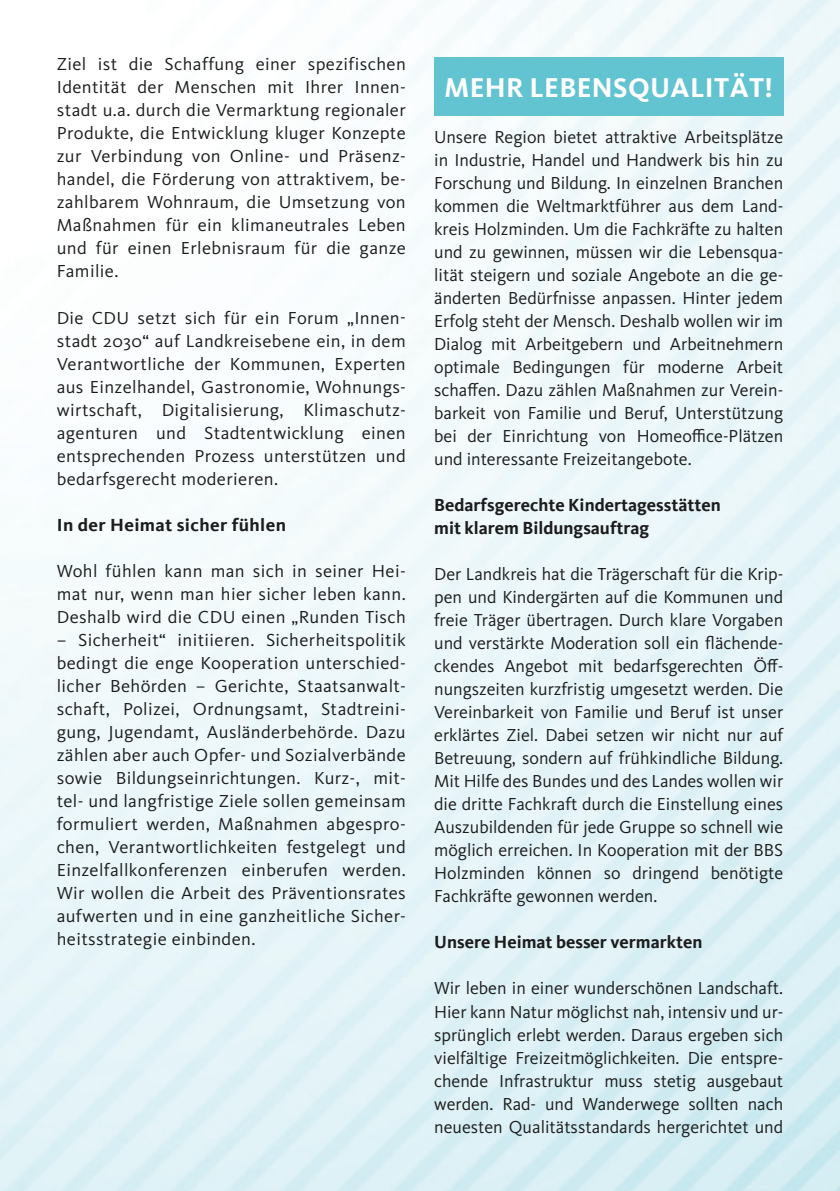
<style>
.page{position:relative;width:840px;height:1191px;background:#fff}
.page>*{position:absolute;margin:0;border:0;box-sizing:border-box;transform-origin:0 0}
.t1{font:700 28px "Kievit";letter-spacing:.015em;color:#fff}
.t2{font:18px/23px "Kievit Pro";letter-spacing:.02em;color:#1c1c1c;text-align:justify}
.t3{font:700 18px/23px "Kievit";color:#1c1c1c}
.t4{font:700 18px "Kievit";letter-spacing:.02em;color:#1c1c1c}
</style>
<div class="page">
<img style="left:0;top:0;width:839px;height:1191px">
<div style="left:434px;top:57px;width:348px;height:58px;background:#62c3d1"></div>
<p class="t2" style="left:57px;top:53px;width:350px">Ziel ist die Schaffung einer spezifischen Identität der Menschen mit Ihrer Innen&shy;stadt u.a. durch die Vermarktung regionaler Produkte, die Entwicklung kluger Konzepte zur Verbindung von Online- und Präsenz&shy;handel, die Förderung von attraktivem, be&shy;zahlbarem Wohnraum, die Umsetzung von Maßnahmen für ein klimaneutrales Leben und für einen Erlebnisraum für die ganze Familie.</p>
<p class="t2" style="left:57px;top:306px;width:350px">Die CDU setzt sich für ein Forum „Innen&shy;stadt 2030“ auf Landkreisebene ein, in dem Verantwortliche der Kommunen, Experten aus Einzelhandel, Gastronomie, Wohnungs&shy;wirtschaft, Digitalisierung, Klimaschutz&shy;agenturen und Stadtentwicklung einen entsprechenden Prozess unterstützen und bedarfsgerecht moderieren.</p>
<p class="t4" style="left:57px;top:514px;width:231px">In der Heimat sicher fühlen</p>
<p class="t2" style="left:57px;top:559px;width:350px">Wohl fühlen kann man sich in seiner Hei&shy;mat nur, wenn man hier sicher leben kann.<br>Deshalb wird die CDU einen „Runden Tisch</p>
<p class="t2" style="left:57px;top:628px;width:350px">– Sicherheit“ initiieren. Sicherheitspolitik bedingt die enge Kooperation unterschied&shy;licher Behörden – Gerichte, Staatsanwalt&shy;schaft, Polizei, Ordnungsamt, Stadtreini&shy;gung, Jugendamt, Ausländerbehörde. Dazu zählen aber auch Opfer- und Sozialverbände sowie Bildungseinrichtungen. Kurz-, mit&shy;tel- und langfristige Ziele sollen gemeinsam formuliert werden, Maßnahmen abgespro&shy;chen, Verantwortlichkeiten festgelegt und Einzelfallkonferenzen einberufen werden.<br>Wir wollen die Arbeit des Präventionsrates aufwerten und in eine ganzheitliche Sicher&shy;heitsstrategie einbinden.</p>
<h1 class="t1" style="left:444px;top:71px;width:329px">MEHR LEBENSQUALITÄT!</h1>
<p class="t2" style="left:434px;top:125px;width:350px">Unsere Region bietet attraktive Arbeitsplätze in Industrie, Handel und Handwerk bis hin zu Forschung und Bildung. In einzelnen Branchen kommen die Weltmarktführer aus dem Land&shy;kreis Holzminden. Um die Fachkräfte zu halten und zu gewinnen, müssen wir die Lebensqua&shy;lität steigern und soziale Angebote an die ge&shy;änderten Bedürfnisse anpassen. Hinter jedem Erfolg steht der Mensch. Deshalb wollen wir im Dialog mit Arbeitgebern und Arbeitnehmern optimale Bedingungen für moderne Arbeit schaffen. Dazu zählen Maßnahmen zur Verein&shy;barkeit von Familie und Beruf, Unterstützung bei der Einrichtung von Homeoffice-Plätzen und interessante Freizeitangebote.</p>
<p class="t3" style="left:434px;top:493px;width:288px">Bedarfsgerechte Kindertagesstätten mit klarem Bildungsauftrag</p>
<p class="t2" style="left:434px;top:562px;width:350px">Der Landkreis hat die Trägerschaft für die Krip&shy;pen und Kindergärten auf die Kommunen und freie Träger übertragen. Durch klare Vorgaben und verstärkte Moderation soll ein flächende&shy;ckendes Angebot mit bedarfsgerechten Öff&shy;nungszeiten kurzfristig umgesetzt werden. Die Vereinbarkeit von Familie und Beruf ist unser erklärtes Ziel. Dabei setzen wir nicht nur auf Betreuung, sondern auf frühkindliche Bildung.<br>Mit Hilfe des Bundes und des Landes wollen wir die dritte Fachkraft durch die Einstellung eines Auszubildenden für jede Gruppe so schnell wie möglich erreichen. In Kooperation mit der BBS Holzminden können so dringend benötigte Fachkräfte gewonnen werden.</p>
<p class="t3" style="left:434px;top:931px;width:270px">Unsere Heimat besser vermarkten</p>
<p class="t2" style="left:434px;top:976px;width:350px">Wir leben in einer wunderschönen Landschaft.<br>Hier kann Natur möglichst nah, intensiv und ur&shy;sprünglich erlebt werden. Daraus ergeben sich vielfältige Freizeitmöglichkeiten. Die entspre&shy;chende Infrastruktur muss stetig ausgebaut werden. Rad- und Wanderwege sollten nach neuesten Qualitätsstandards hergerichtet und</p>
</div>
